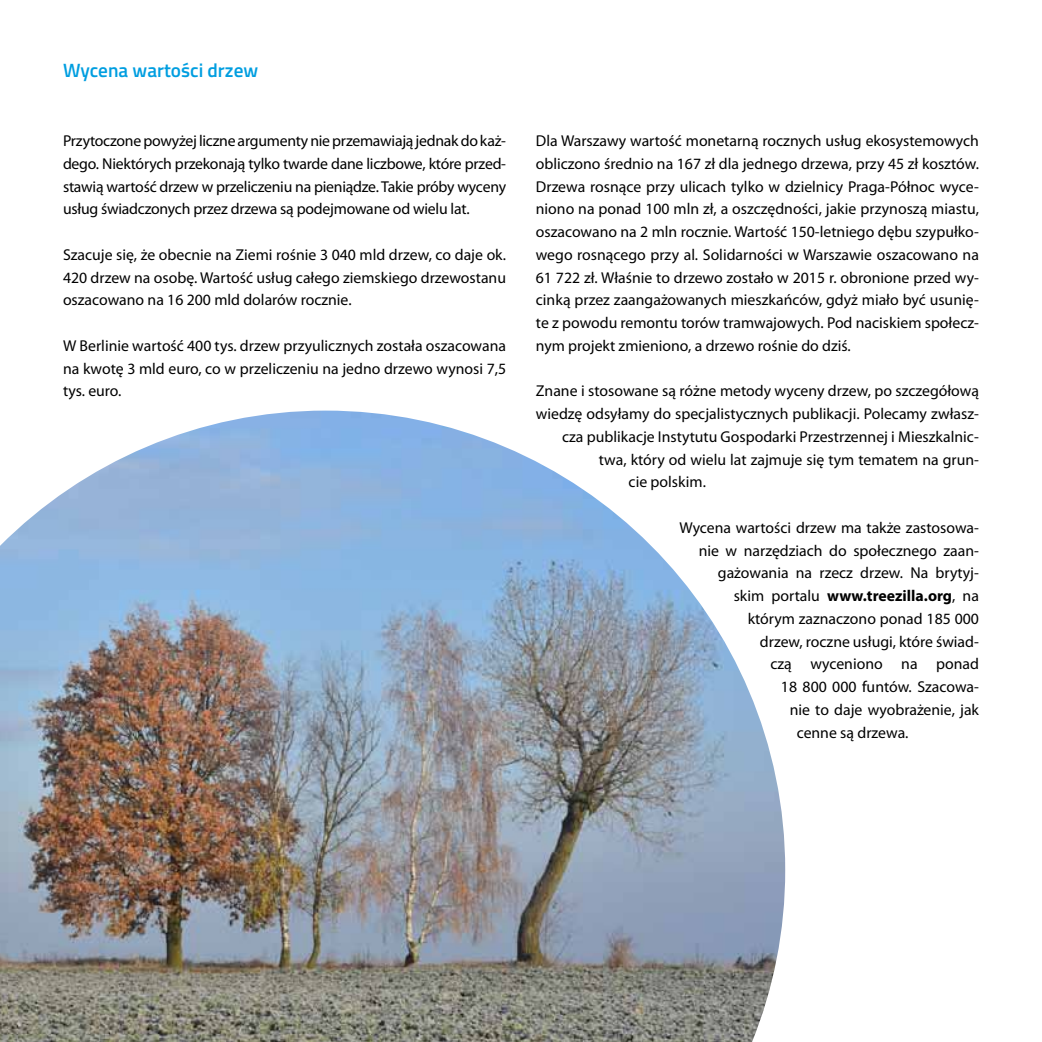
<style>
.page{position:relative;width:1042px;height:1042px;background:#fff}
.page>*{position:absolute;margin:0;border:0;box-sizing:border-box;transform-origin:0 0}
.t1{font:600 19.25px "Titillium";color:#009ee0}
.t2{font:15.75px/22.8px "Myriad Pro";color:#000;text-align:justify}
.t3{font:700 15.75px "Myriad Pro";color:#000}
.s1{font-weight:400}
</style>
<div class="page">
<img style="left:0;top:410px;width:785px;height:632px">
<p class="t1" style="left:63px;top:56px;width:197px">Wycena wartości drzew</p>
<p class="t2" style="left:63px;top:130px;width:444px">Przytoczone powyżej liczne argumenty nie przemawiają jednak do każ&shy;dego. Niektórych przekonają tylko twarde dane liczbowe, które przed&shy;stawią wartość drzew w przeliczeniu na pieniądze. Takie próby wyceny usług świadczonych przez drzewa są podejmowane od wielu lat.</p>
<p class="t2" style="left:63px;top:243px;width:445px">Szacuje się, że obecnie na Ziemi rośnie 3 040 mld drzew, co daje ok.<br>420 drzew na osobę. Wartość usług całego ziemskiego drzewostanu oszacowano na 16 200 mld dolarów rocznie.</p>
<p class="t2" style="left:63px;top:334px;width:445px">W Berlinie wartość 400 tys. drzew przyulicznych została oszacowana na kwotę 3 mld euro, co w przeliczeniu na jedno drzewo wynosi 7,5 tys. euro.</p>
<p class="t2" style="left:536px;top:130px;width:445px">Dla Warszawy wartość monetarną rocznych usług ekosystemowych obliczono średnio na 167 zł dla jednego drzewa, przy 45 zł kosztów.<br>Drzewa rosnące przy ulicach tylko w dzielnicy Praga-Północ wyce&shy;niono na ponad 100 mln zł, a oszczędności, jakie przynoszą miastu, oszacowano na 2 mln rocznie. Wartość 150-letniego dębu szypułko&shy;wego rosnącego przy al. Solidarności w Warszawie oszacowano na 61 722 zł. Właśnie to drzewo zostało w 2015 r. obronione przed wy&shy;cinką przez zaangażowanych mieszkańców, gdyż miało być usunię&shy;te z powodu remontu torów tramwajowych. Pod naciskiem społecz&shy;nym projekt zmieniono, a drzewo rośnie do dziś.</p>
<p class="t2" style="left:536px;top:380px;width:444px">Znane i stosowane są różne metody wyceny drzew, po szczegółową</p>
<p class="t2" style="left:536px;top:403px;width:444px">wiedzę odsyłamy do specjalistycznych publikacji. Polecamy zwłasz-</p>
<p class="t2" style="left:562px;top:425px;width:418px">cza publikacje Instytutu Gospodarki Przestrzennej i Mieszkalnic-</p>
<p class="t2" style="left:599px;top:448px;width:382px">twa, który od wielu lat zajmuje się tym tematem na grun-</p>
<p class="t2" style="left:628px;top:471px;width:79px">cie polskim.</p>
<p class="t2" style="left:679px;top:516px;width:301px">Wycena wartości drzew ma także zastosowa-</p>
<p class="t2" style="left:698px;top:539px;width:282px">nie w narzędziach do społecznego zaan-</p>
<p class="t2" style="left:718px;top:562px;width:262px">gażowania na rzecz drzew. Na brytyj-</p>
<p class="t3" style="left:733px;top:587px;width:247px"><span class="s1">skim portalu</span> www.treezilla.org<span class="s1">, na</span></p>
<p class="t2" style="left:747px;top:607px;width:233px">którym zaznaczono ponad 185 000</p>
<p class="t2" style="left:760px;top:630px;width:220px">drzew, roczne usługi, które świad-</p>
<p class="t2" style="left:770px;top:653px;width:210px">czą wyceniono na ponad</p>
<p class="t2" style="left:781px;top:676px;width:199px">18 800 000 funtów. Szacowa-</p>
<p class="t2" style="left:790px;top:698px;width:191px">nie to daje wyobrażenie, jak</p>
<p class="t2" style="left:797px;top:721px;width:113px">cenne są drzewa.</p>
</div>
